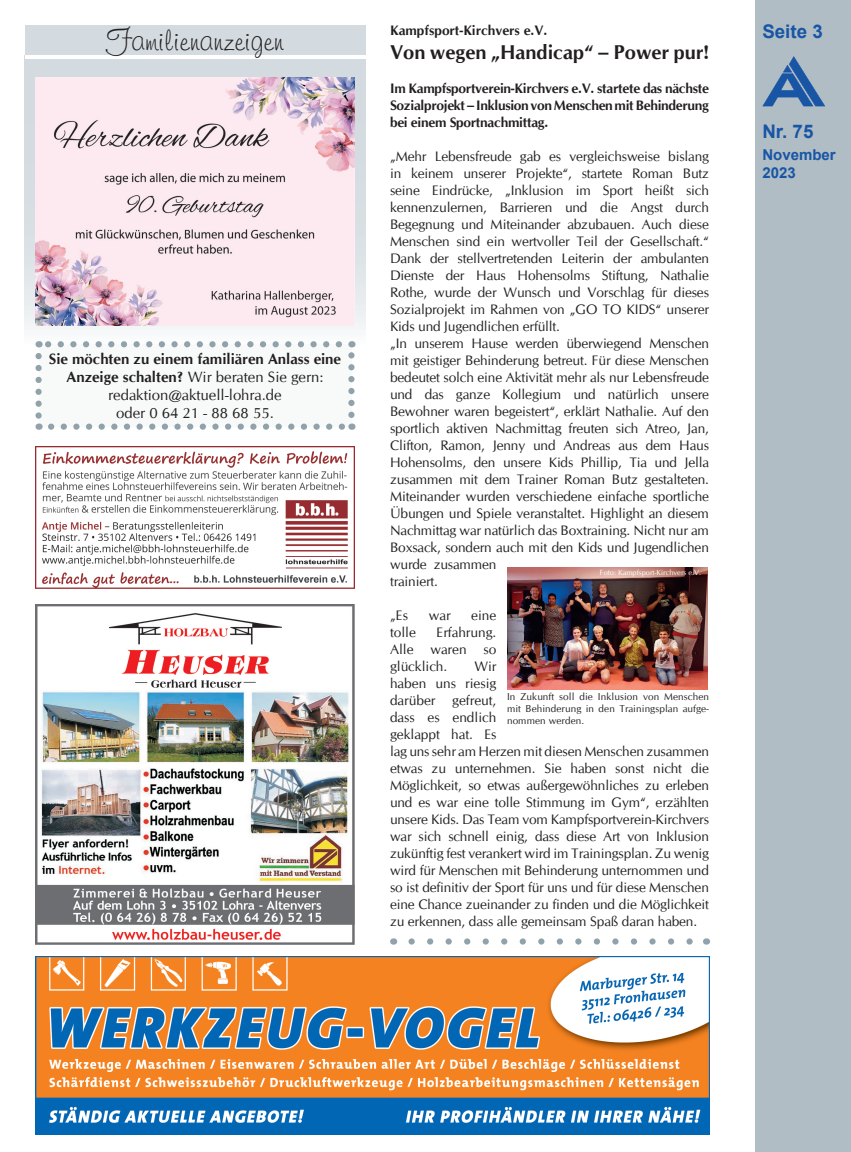
<style>
.page{position:relative;width:851px;height:1152px;background:#fff}
.page>*{position:absolute;margin:0;border:0;box-sizing:border-box;transform-origin:0 0}
.t1{font:30px "Helmsley";color:#231f20}
.t2{font:700 20px "CG Omega";color:#231f20}
.t3{font:700 18.75px "Arial";color:#1855a5}
.t4{font:15px/18px "CG Omega";color:#231f20;text-align:center}
.t5{font:700 15px/18px "Arial";color:#1855a5}
.t6{font:13.75px/17px "CG Omega";letter-spacing:-.01em;color:#231f20}
.t7{font:700 13.75px/17px "CG Omega";letter-spacing:-.02em;color:#231f20;text-align:justify}
.t8{font:700 13.75px "CG Omega";color:#231f20}
.t9{font:10px/12px "CG Omega";letter-spacing:.01em;color:#231f20;text-align:justify}
.t10{font:7.5px "CG Omega";color:#fff}
.s1{font-weight:700}
</style>
<div class="page">
<div style="left:755px;top:0;width:95px;height:1152px;background:#b0bdc4"></div>
<svg style="left:762px;top:56px;width:63px;height:50px"></svg>
<svg style="left:25px;top:59px;width:340px;height:289px"></svg>
<div style="left:25px;top:25px;width:340px;height:32px;background:#d3dbe0"></div>
<hr style="left:25px;top:56px;width:340px;height:3px;background:#fff">
<div style="left:39px;top:344px;width:312px;height:83px;background:#f8fafa"></div>
<svg style="left:51px;top:423px;width:294px;height:7px"></svg>
<svg style="left:35px;top:356px;width:7px;height:74px"></svg>
<svg style="left:348px;top:341px;width:6px;height:74px"></svg>
<svg style="left:39px;top:341px;width:300px;height:6px"></svg>
<img style="left:35px;top:446px;width:319px;height:142px">
<img style="left:35px;top:604px;width:320px;height:340px">
<img style="left:35px;top:957px;width:674px;height:177px">
<img style="left:35px;top:77px;width:319px;height:248px">
<img style="left:507px;top:567px;width:200px;height:123px">
<svg style="left:411px;top:938px;width:282px;height:6px"></svg>
<h1 class="t1" style="left:106px;top:21px;width:179px">Familienanzeigen</h1>
<p class="t4" style="left:49px;top:350px;width:293px"><span class="s1">Sie möchten zu einem familiären Anlass eine Anzeige schalten?</span> Wir beraten Sie gern: redaktion@aktuell-lohra.de<br>oder 0 64 21 - 88 68 55.</p>
<p class="t8" style="left:390px;top:22px;width:159px">Kampfsport-Kirchvers e.V.</p>
<h2 class="t2" style="left:390px;top:40px;width:320px">Von wegen „Handicap“ – Power pur!</h2>
<p class="t7" style="left:390px;top:79px;width:320px">Im Kampfsportverein-Kirchvers e.V. startete das nächste Sozialprojekt – Inklusion von Menschen mit Behinderung bei einem Sportnachmittag.</p>
<p class="t6" style="left:390px;top:147px;width:320px">„Mehr Lebensfreude gab es vergleichsweise bislang in keinem unserer Projekte“, startete Roman Butz seine Eindrücke, „Inklusion im Sport heißt sich kennenzulernen, Barrieren und die Angst durch Begegnung und Miteinander abzubauen. Auch diese Menschen sind ein wertvoller Teil der Gesellschaft.“ Dank der stellvertretenden Leiterin der ambulanten Dienste der Haus Hohensolms Stiftung, Nathalie Rothe, wurde der Wunsch und Vorschlag für dieses Sozialprojekt im Rahmen von „GO TO KIDS“ unserer Kids und Jugendlichen erfüllt.<br>„In unserem Hause werden überwiegend Menschen mit geistiger Behinderung betreut. Für diese Menschen bedeutet solch eine Aktivität mehr als nur Lebensfreude und das ganze Kollegium und natürlich unsere Bewohner waren begeistert“, erklärt Nathalie. Auf den sportlich aktiven Nachmittag freuten sich Atreo, Jan, Clifton, Ramon, Jenny und Andreas aus dem Haus Hohensolms, den unsere Kids Phillip, Tia und Jella zusammen mit dem Trainer Roman Butz gestalteten.<br>Miteinander wurden verschiedene einfache sportliche Übungen und Spiele veranstaltet. Highlight an diesem Nachmittag war natürlich das Boxtraining. Nicht nur am Boxsack, sondern auch mit den Kids und Jugendlichen wurde zusammen<br>trainiert.</p>
<p class="t6" style="left:390px;top:606px;width:19px">„Es</p>
<p class="t6" style="left:428px;top:606px;width:23px">war</p>
<p class="t6" style="left:471px;top:606px;width:27px">eine</p>
<p class="t6" style="left:390px;top:623px;width:27px">tolle</p>
<p class="t10" style="left:600px;top:568px;width:103px">Foto: Kampfsport-Kirchvers e.V.</p>
<p class="t6" style="left:390px;top:623px;width:108px;text-align:justify;text-indent:46px">Erfahrung.<br>Alle waren so glücklich.</p>
<p class="t6" style="left:390px;top:657px;width:320px;text-indent:84px">Wir<br>haben uns riesig<br>darüber gefreut,<br>dass es endlich<br>geklappt hat. Es<br>lag uns sehr am Herzen mit diesen Menschen zusammen etwas zu unternehmen. Sie haben sonst nicht die Möglichkeit, so etwas außergewöhnliches zu erleben und es war eine tolle Stimmung im Gym“, erzählten unsere Kids. Das Team vom Kampfsportverein-Kirchvers war sich schnell einig, dass diese Art von Inklusion zukünftig fest verankert wird im Trainingsplan. Zu wenig wird für Menschen mit Behinderung unternommen und so ist definitiv der Sport für uns und für diese Menschen eine Chance zueinander zu finden und die Möglichkeit zu erkennen, dass alle gemeinsam Spaß daran haben.</p>
<p class="t9" style="left:507px;top:690px;width:203px">In Zukunft soll die Inklusion von Menschen mit Behinderung in den Trainingsplan aufge&shy;nommen werden.</p>
<h3 class="t3" style="left:762px;top:19px;width:62px">Seite 3</h3>
<h3 class="t3" style="left:762px;top:118px;width:53px">Nr. 75</h3>
<p class="t5" style="left:762px;top:146px;width:75px">November<br>2023</p>
</div>
